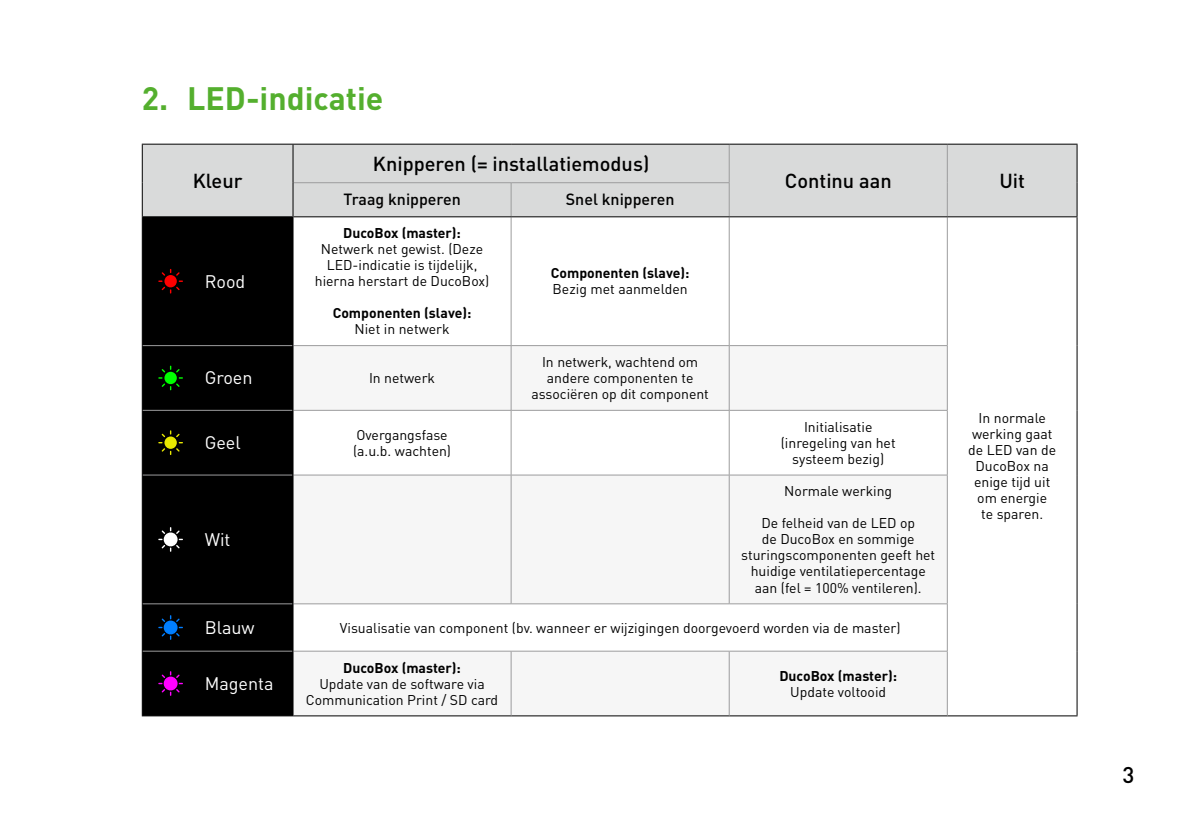
<style>
.page{position:relative;width:1191px;height:840px;background:#fff}
.page>*{position:absolute;margin:0;border:0;box-sizing:border-box;transform-origin:0 0}
.t1{font:700 32px "DINOT";color:#54af2e}
.t2{font:500 22.4px "DINOT";color:#000}
.t3{font:500 20px "DINOT";color:#000}
.t4{font:18px "DINOT";color:#fff}
.t5{font:500 16px "DINOT";color:#000}
.t6{font:14px/16px "DINOT";color:#000;text-align:center}
.t7{font:700 14px "DINOT";color:#000}
</style>
<div class="page">
<div style="left:143px;top:145px;width:933px;height:71px;background:#d9dada"></div>
<div style="left:143px;top:217px;width:149px;height:498px;background:#000"></div>
<svg style="left:293px;top:346px;width:654px;height:369px;fill:#f6f6f6"></svg>
<hr style="left:142px;top:145px;width:1px;height:38px;background:#000">
<hr style="left:1076px;top:145px;width:1px;height:38px;background:#000">
<hr style="left:142px;top:183px;width:1px;height:33px;background:#000">
<hr style="left:1076px;top:183px;width:1px;height:33px;background:#000">
<hr style="left:142px;top:217px;width:1px;height:128px;background:#000">
<hr style="left:1076px;top:217px;width:1px;height:128px;background:#000">
<hr style="left:142px;top:345px;width:1px;height:65px;background:#000">
<hr style="left:1076px;top:345px;width:1px;height:65px;background:#000">
<hr style="left:142px;top:410px;width:1px;height:65px;background:#000">
<hr style="left:1076px;top:410px;width:1px;height:65px;background:#000">
<hr style="left:142px;top:475px;width:1px;height:128px;background:#000">
<hr style="left:1076px;top:475px;width:1px;height:128px;background:#000">
<hr style="left:142px;top:603px;width:1px;height:47px;background:#000">
<hr style="left:1076px;top:603px;width:1px;height:47px;background:#000">
<hr style="left:142px;top:650px;width:1px;height:65px;background:#000">
<hr style="left:1076px;top:650px;width:1px;height:65px;background:#000">
<hr style="left:142px;top:715px;width:57px;height:1px;background:#000">
<hr style="left:199px;top:715px;width:94px;height:1px;background:#000">
<hr style="left:293px;top:715px;width:218px;height:1px;background:#000">
<hr style="left:511px;top:715px;width:218px;height:1px;background:#000">
<hr style="left:729px;top:715px;width:218px;height:1px;background:#000">
<hr style="left:947px;top:715px;width:130px;height:1px;background:#000">
<hr style="left:729px;top:145px;width:1px;height:38px;background:#9c9c9d">
<hr style="left:947px;top:145px;width:1px;height:38px;background:#9c9c9d">
<hr style="left:511px;top:183px;width:1px;height:33px;background:#9c9c9d">
<hr style="left:729px;top:183px;width:1px;height:33px;background:#9c9c9d">
<hr style="left:947px;top:183px;width:1px;height:33px;background:#9c9c9d">
<hr style="left:511px;top:217px;width:1px;height:128px;background:#9c9c9d">
<hr style="left:729px;top:217px;width:1px;height:128px;background:#9c9c9d">
<hr style="left:947px;top:217px;width:1px;height:128px;background:#9c9c9d">
<hr style="left:143px;top:345px;width:56px;height:1px;background:#9c9c9d">
<hr style="left:199px;top:345px;width:93px;height:1px;background:#9c9c9d">
<hr style="left:293px;top:345px;width:218px;height:1px;background:#9c9c9d">
<hr style="left:511px;top:345px;width:218px;height:1px;background:#9c9c9d">
<hr style="left:511px;top:345px;width:1px;height:65px;background:#9c9c9d">
<hr style="left:729px;top:345px;width:218px;height:1px;background:#9c9c9d">
<hr style="left:729px;top:345px;width:1px;height:65px;background:#9c9c9d">
<hr style="left:947px;top:345px;width:1px;height:65px;background:#9c9c9d">
<hr style="left:143px;top:410px;width:56px;height:1px;background:#9c9c9d">
<hr style="left:199px;top:410px;width:93px;height:1px;background:#9c9c9d">
<hr style="left:293px;top:410px;width:218px;height:1px;background:#9c9c9d">
<hr style="left:511px;top:410px;width:218px;height:1px;background:#9c9c9d">
<hr style="left:511px;top:410px;width:1px;height:64px;background:#9c9c9d">
<hr style="left:729px;top:410px;width:218px;height:1px;background:#9c9c9d">
<hr style="left:729px;top:410px;width:1px;height:64px;background:#9c9c9d">
<hr style="left:947px;top:410px;width:1px;height:64px;background:#9c9c9d">
<hr style="left:143px;top:474px;width:56px;height:1px;background:#9c9c9d">
<hr style="left:199px;top:474px;width:93px;height:1px;background:#9c9c9d">
<hr style="left:293px;top:474px;width:218px;height:1px;background:#9c9c9d">
<hr style="left:511px;top:474px;width:218px;height:1px;background:#9c9c9d">
<hr style="left:511px;top:475px;width:1px;height:128px;background:#9c9c9d">
<hr style="left:729px;top:474px;width:218px;height:1px;background:#9c9c9d">
<hr style="left:729px;top:475px;width:1px;height:128px;background:#9c9c9d">
<hr style="left:947px;top:475px;width:1px;height:128px;background:#9c9c9d">
<hr style="left:143px;top:603px;width:56px;height:1px;background:#9c9c9d">
<hr style="left:199px;top:603px;width:93px;height:1px;background:#9c9c9d">
<hr style="left:293px;top:603px;width:218px;height:1px;background:#9c9c9d">
<hr style="left:511px;top:603px;width:218px;height:1px;background:#9c9c9d">
<hr style="left:729px;top:603px;width:218px;height:1px;background:#9c9c9d">
<hr style="left:947px;top:603px;width:1px;height:47px;background:#9c9c9d">
<hr style="left:143px;top:650px;width:56px;height:1px;background:#9c9c9d">
<hr style="left:199px;top:650px;width:93px;height:1px;background:#9c9c9d">
<hr style="left:293px;top:650px;width:218px;height:1px;background:#9c9c9d">
<hr style="left:511px;top:650px;width:218px;height:1px;background:#9c9c9d">
<hr style="left:511px;top:651px;width:1px;height:64px;background:#9c9c9d">
<hr style="left:729px;top:650px;width:218px;height:1px;background:#9c9c9d">
<hr style="left:729px;top:651px;width:1px;height:64px;background:#9c9c9d">
<hr style="left:947px;top:651px;width:1px;height:64px;background:#9c9c9d">
<hr style="left:142px;top:144px;width:57px;height:1px;background:#000">
<hr style="left:199px;top:144px;width:94px;height:1px;background:#000">
<hr style="left:293px;top:144px;width:218px;height:1px;background:#000">
<hr style="left:511px;top:144px;width:218px;height:1px;background:#000">
<hr style="left:729px;top:144px;width:218px;height:1px;background:#000">
<hr style="left:947px;top:144px;width:130px;height:1px;background:#000">
<hr style="left:293px;top:182px;width:218px;height:1px;background:#9c9c9d">
<hr style="left:511px;top:182px;width:218px;height:1px;background:#9c9c9d">
<hr style="left:142px;top:216px;width:57px;height:1px;background:#000">
<hr style="left:199px;top:216px;width:93px;height:1px;background:#000">
<hr style="left:293px;top:216px;width:218px;height:1px;background:#000">
<hr style="left:511px;top:216px;width:218px;height:1px;background:#000">
<hr style="left:729px;top:216px;width:218px;height:1px;background:#000">
<hr style="left:947px;top:216px;width:130px;height:1px;background:#000">
<hr style="left:292px;top:217px;width:1px;height:128px;background:#000">
<hr style="left:292px;top:345px;width:1px;height:65px;background:#000">
<hr style="left:292px;top:410px;width:1px;height:65px;background:#000">
<hr style="left:292px;top:475px;width:1px;height:128px;background:#000">
<hr style="left:292px;top:603px;width:1px;height:47px;background:#000">
<hr style="left:292px;top:650px;width:1px;height:65px;background:#000">
<hr style="left:292px;top:145px;width:1px;height:38px;background:#000">
<hr style="left:292px;top:183px;width:1px;height:34px;background:#000">
<svg style="left:158px;top:269px;width:25px;height:24px"></svg>
<svg style="left:158px;top:365px;width:25px;height:25px"></svg>
<svg style="left:158px;top:430px;width:25px;height:24px"></svg>
<svg style="left:158px;top:527px;width:25px;height:24px"></svg>
<svg style="left:158px;top:615px;width:25px;height:24px"></svg>
<svg style="left:158px;top:670px;width:25px;height:25px"></svg>
<h1 class="t1" style="left:142px;top:76px;width:243px">2. LED-indicatie</h1>
<h3 class="t3" style="left:193px;top:167px;width:51px">Kleur</h3>
<p class="t4" style="left:205px;top:269px;width:42px">Rood</p>
<h3 class="t3" style="left:373px;top:150px;width:278px">Knipperen (= installatiemodus)</h3>
<p class="t5" style="left:343px;top:189px;width:119px">Traag knipperen</p>
<p class="t5" style="left:566px;top:189px;width:110px">Snel knipperen</p>
<p class="t7" style="left:343px;top:223px;width:119px">DucoBox (master):</p>
<p class="t6" style="left:315px;top:240px;width:176px">Netwerk net gewist. (Deze<br>LED‑indicatie is tijdelijk, hierna herstart de DucoBox)</p>
<p class="t7" style="left:333px;top:303px;width:140px">Componenten (slave):</p>
<p class="t6" style="left:354px;top:320px;width:97px">Niet in netwerk</p>
<p class="t7" style="left:551px;top:263px;width:140px">Componenten (slave):</p>
<p class="t6" style="left:552px;top:280px;width:137px">Bezig met aanmelden</p>
<p class="t4" style="left:205px;top:365px;width:49px">Groen</p>
<p class="t6" style="left:369px;top:369px;width:68px">In netwerk</p>
<p class="t6" style="left:531px;top:353px;width:179px">In netwerk, wachtend om andere componenten te associëren op dit component</p>
<h3 class="t3" style="left:785px;top:167px;width:108px">Continu aan</h3>
<h3 class="t3" style="left:999px;top:167px;width:27px">Uit</h3>
<p class="t4" style="left:205px;top:430px;width:38px">Geel</p>
<p class="t6" style="left:353px;top:426px;width:100px;text-align:left">Overgangsfase (a.u.b. wachten)</p>
<p class="t6" style="left:781px;top:418px;width:116px">Initialisatie (inregeling van het systeem bezig)</p>
<p class="t4" style="left:205px;top:527px;width:27px">Wit</p>
<p class="t6" style="left:784px;top:482px;width:109px">Normale werking</p>
<p class="t6" style="left:741px;top:514px;width:195px">De felheid van de LED op<br>de DucoBox en sommige sturingscomponenten geeft het huidige ventilatiepercentage aan (fel = 100% ventileren).</p>
<p class="t4" style="left:205px;top:614px;width:51px">Blauw</p>
<p class="t6" style="left:340px;top:618px;width:562px">Visualisatie van component (bv. wanneer er wijzigingen doorgevoerd worden via de master)</p>
<p class="t4" style="left:205px;top:670px;width:70px">Magenta</p>
<p class="t7" style="left:343px;top:657px;width:119px">DucoBox (master):</p>
<p class="t6" style="left:306px;top:674px;width:194px">Update van de software via<br>Communication Print / SD card</p>
<p class="t7" style="left:779px;top:665px;width:119px">DucoBox (master):</p>
<p class="t6" style="left:790px;top:682px;width:97px">Update voltooid</p>
<p class="t6" style="left:968px;top:409px;width:89px">In normale werking gaat de LED van de<br>DucoBox na enige tijd uit om energie<br>te sparen.</p>
<h2 class="t2" style="left:1122px;top:759px;width:13px">3</h2>
</div>
